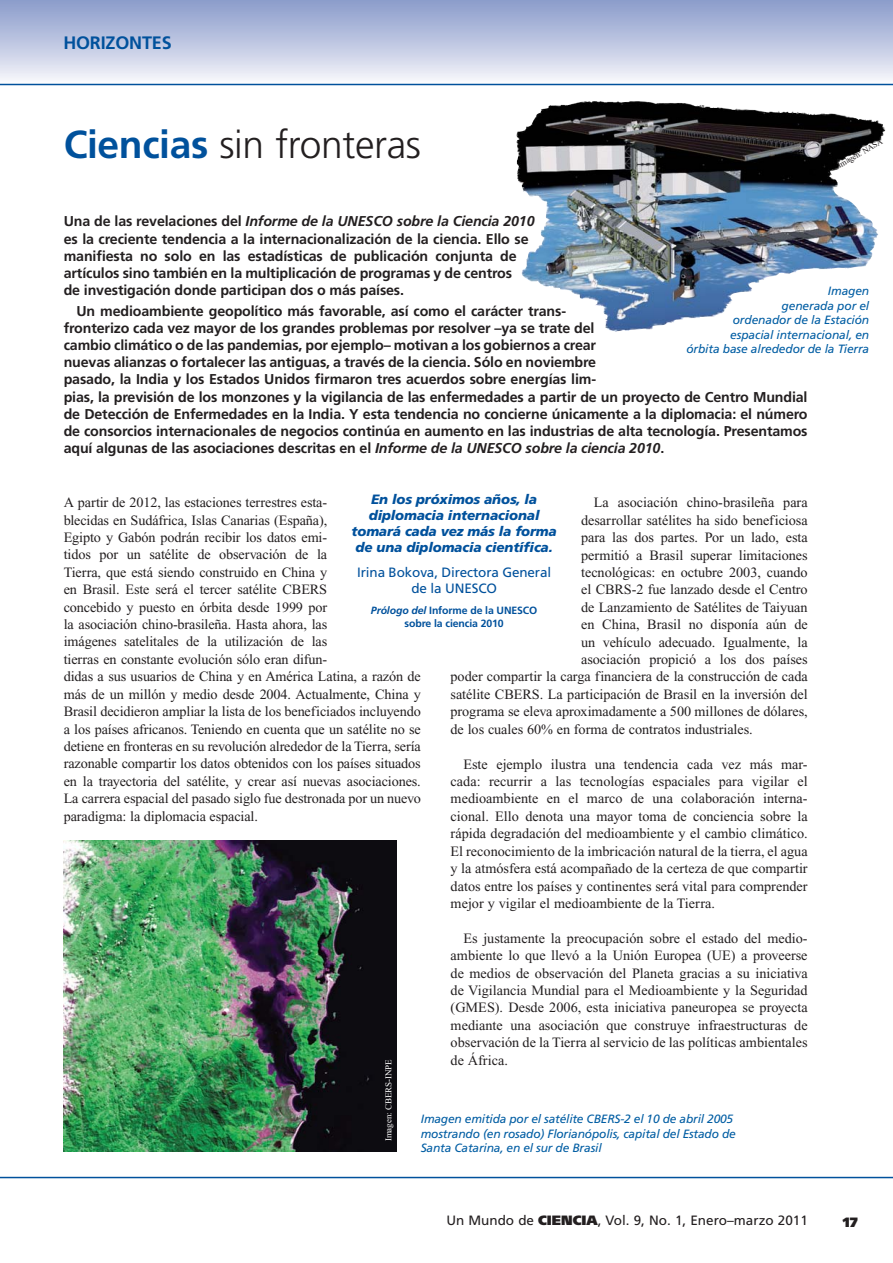
<style>
.page{position:relative;width:893px;height:1263px;background:#fff}
.page>*{position:absolute;margin:0;border:0;box-sizing:border-box;transform-origin:0 0}
.t1{font:300 39px "Frutiger";letter-spacing:-.01em;color:#231f20}
.t2{font:700 18px "Frutiger";letter-spacing:-.01em;color:#00519c}
.t3{font:14.25px/17.4px "Times New Roman";letter-spacing:-.01em;color:#231f20;text-align:justify}
.t4{font:700 14.25px/17.1px "Frutiger";letter-spacing:-.01em;color:#231f20}
.t5{font:italic 900 13.5px/16.2px "Frutiger";letter-spacing:-.01em;color:#00519c;text-align:center}
.t6{font:13.5px "Frutiger";color:#231f20}
.t7{font:13.5px/16.2px "Frutiger";letter-spacing:-.01em;color:#00519c;text-align:center}
.t8{font:900 13.5px "Frutiger";color:#231f20}
.t9{font:italic 12px/14.4px "Frutiger";letter-spacing:-.015em;color:#005da3}
.t10{font:700 10.5px/12.6px "Frutiger";letter-spacing:-.01em;color:#00519c;text-align:center}
.t11{font:9px "Times New Roman";letter-spacing:-.01em;color:#fff}
.t12{font:8.25px "Times New Roman";color:#231f20}
.s1{font-weight:700;color:#00519c}
.s2{font-style:italic}
.s3{font-weight:900}
</style>
<div class="page">
<div style="left:0;top:0;width:893px;height:83px;background:linear-gradient(to bottom,#899aca,#f5f5fa)"></div>
<hr style="left:0;top:84px;width:893px;height:1px;background:#00519c">
<hr style="left:0;top:1177px;width:893px;height:1px;background:#00519c">
<img style="left:64px;top:840px;width:332px;height:312px">
<img style="left:516px;top:101px;width:370px;height:231px">
<p class="t2" style="left:63px;top:36px;width:110px">HORIZONTES</p>
<h1 class="t1" style="left:64px;top:129px;width:359px"><span class="s1">Ciencias</span> sin fronteras</h1>
<p class="t12" style="left:837px;top:163px;width:52px;rotate:-30deg">Imagen: NASA</p>
<p class="t4" style="left:64px;top:214px;width:472px">Una de las revelaciones del <span class="s2">Informe de la UNESCO sobre la Ciencia 2010 </span>es la creciente tendencia a la internacionalización de la ciencia. Ello se manifiesta no solo en las estadísticas de publicación conjunta de artículos sino también en la multiplicación de programas y de centros<br>de investigación donde participan dos o más países.</p>
<p class="t4" style="left:64px;top:304px;width:745px;text-indent:13px">Un medioambiente geopolítico más favorable, así como el carácter trans-<br>fronterizo cada vez mayor de los grandes problemas por resolver –ya se trate del<br>cambio climático o de las pandemias, por ejemplo– motivan a los gobiernos a crear<br>nuevas alianzas o fortalecer las antiguas, a través de la ciencia. Sólo en noviembre<br>pasado, la India y los Estados Unidos firmaron tres acuerdos sobre energías lim-<br>pias, la previsión de los monzones y la vigilancia de las enfermedades a partir de un proyecto de Centro Mundial de Detección de Enfermedades en la India. Y esta tendencia no concierne únicamente a la diplomacia: el número de consorcios internacionales de negocios continúa en aumento en las industrias de alta tecnología. Presentamos aquí algunas de las asociaciones descritas en el <span class="s2">Informe de la UNESCO sobre la ciencia 2010</span>.</p>
<p class="t9" style="left:686px;top:285px;width:184px;text-align:right">Imagen<br>generada por el<br>ordenador de la Estación<br>espacial internacional, en<br>órbita base alrededor de la Tierra</p>
<p class="t5" style="left:352px;top:492px;width:207px">En los próximos años, la diplomacia internacional tomará cada vez más la forma de una diplomacia científica.</p>
<p class="t7" style="left:357px;top:565px;width:195px">Irina Bokova, Directora General de la UNESCO</p>
<p class="t10" style="left:371px;top:605px;width:168px"><span class="s2">Prólogo del</span> Informe de la UNESCO sobre la ciencia 2010</p>
<p class="t3" style="left:64px;top:495px;width:359px;text-align:left">A partir de 2012, las estaciones terrestres esta-<br>blecidas en Sudáfrica, Islas Canarias (España),<br>Egipto y Gabón podrán recibir los datos emi-<br>tidos por un satélite de observación de la<br>Tierra, que está siendo construido en China y<br>en Brasil. Este será el tercer satélite CBERS<br>concebido y puesto en órbita desde 1999 por<br>la asociación chino-brasileña. Hasta ahora, las<br>imágenes satelitales de la utilización de las<br>tierras en constante evolución sólo eran difun-<br>didas a sus usuarios de China y en América Latina, a razón de más de un millón y medio desde 2004. Actualmente, China y Brasil decidieron ampliar la lista de los beneficiados incluyendo a los países africanos. Teniendo en cuenta que un satélite no se detiene en fronteras en su revolución alrededor de la Tierra, sería razonable compartir los datos obtenidos con los países situados en la trayectoria del satélite, y crear así nuevas asociaciones.<br>La carrera espacial del pasado siglo fue destronada por un nuevo paradigma: la diplomacia espacial.</p>
<p class="t3" style="left:594px;top:495px;width:215px">La asociación chino-brasileña para</p>
<p class="t3" style="left:581px;top:513px;width:228px">desarrollar satélites ha sido beneficiosa</p>
<p class="t3" style="left:581px;top:530px;width:228px">para las dos partes. Por un lado, esta</p>
<p class="t3" style="left:581px;top:547px;width:228px">permitió a Brasil superar limitaciones</p>
<p class="t3" style="left:581px;top:565px;width:228px">tecnológicas: en octubre 2003, cuando</p>
<p class="t3" style="left:581px;top:582px;width:228px">el CBRS-2 fue lanzado desde el Centro</p>
<p class="t3" style="left:581px;top:600px;width:228px">de Lanzamiento de Satélites de Taiyuan</p>
<p class="t3" style="left:581px;top:617px;width:228px">en China, Brasil no disponía aún de</p>
<p class="t3" style="left:581px;top:635px;width:228px">un vehículo adecuado. Igualmente, la</p>
<p class="t3" style="left:581px;top:652px;width:228px">asociación propició a los dos países</p>
<p class="t3" style="left:451px;top:669px;width:359px">poder compartir la carga financiera de la construcción de cada</p>
<p class="t3" style="left:451px;top:687px;width:359px">satélite CBERS. La participación de Brasil en la inversión del</p>
<p class="t3" style="left:451px;top:704px;width:359px">programa se eleva aproximadamente a 500 millones de dólares,</p>
<p class="t3" style="left:451px;top:722px;width:304px">de los cuales 60% en forma de contratos industriales.</p>
<p class="t3" style="left:451px;top:756px;width:359px;text-indent:13px">Este ejemplo ilustra una tendencia cada vez más mar&shy;cada: recurrir a las tecnologías espaciales para vigilar el medioambiente en el marco de una colaboración interna&shy;cional. Ello denota una mayor toma de conciencia sobre la rápida degradación del medioambiente y el cambio climático.<br>El reconocimiento de la imbricación natural de la tierra, el agua y la atmósfera está acompañado de la certeza de que compartir datos entre los países y continentes será vital para comprender mejor y vigilar el medioambiente de la Tierra.</p>
<p class="t3" style="left:451px;top:931px;width:359px;text-indent:13px">Es justamente la preocupación sobre el estado del medio&shy;ambiente lo que llevó a la Unión Europea (UE) a proveerse de medios de observación del Planeta gracias a su iniciativa de Vigilancia Mundial para el Medioambiente y la Seguridad (GMES). Desde 2006, esta iniciativa paneuropea se proyecta mediante una asociación que construye infraestructuras de observación de la Tierra al servicio de las políticas ambientales de África.</p>
<p class="t11" style="left:385px;top:1141px;width:83px;rotate:-90deg">Imagen: CBERS-INPE</p>
<p class="t9" style="left:421px;top:1113px;width:317px">Imagen emitida por el satélite CBERS-2 el 10 de abril 2005 mostrando (en rosado) Florianópolis, capital del Estado de<br>Santa Catarina, en el sur de Brasil</p>
<p class="t6" style="left:446px;top:1215px;width:363px">Un Mundo de <span class="s3">CIENCIA</span>, Vol. 9, No. 1, Enero–marzo 2011</p>
<p class="t8" style="left:843px;top:1217px;width:17px">17</p>
</div>
